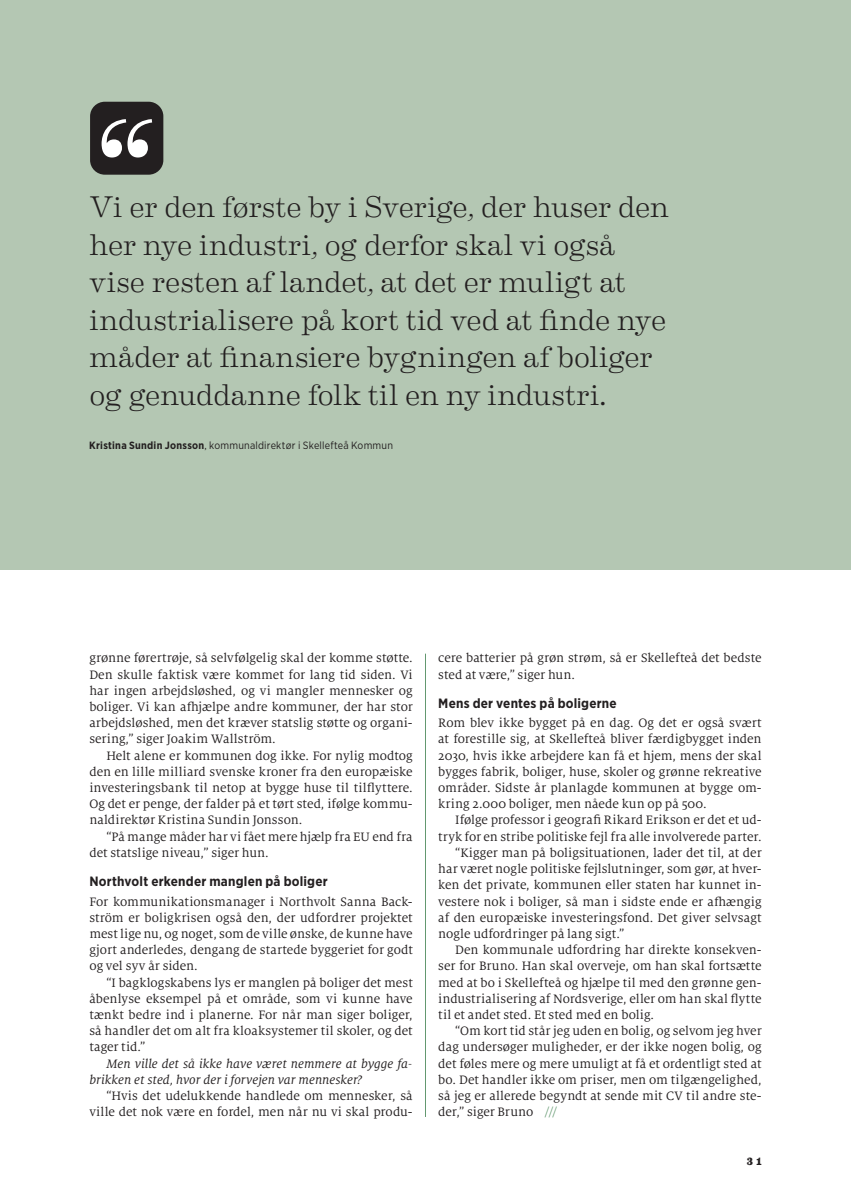
<style>
.page{position:relative;width:851px;height:1191px;background:#fff}
.page>*{position:absolute;margin:0;border:0;box-sizing:border-box;transform-origin:0 0}
.Rubrik{font:300 30px/37.5px "Eames Century Modern";letter-spacing:-.01em;color:#231f20}
.Brødtekst{font:13.5px/16.2px "Milo Serif OT";color:#231f20;text-align:justify}
.Brødtekst_1_linie{font:13.5px/16.2px "Milo Serif OT";color:#231f20;text-align:justify}
.Brødtekst-2{font:italic 13.5px/16.2px "Milo Serif OT";letter-spacing:.005em;color:#231f20}
.Mellemrubrik{font:700 13.5px "Gotham Narrow";letter-spacing:.015em;color:#231f20}
.Fotobyline{font:10.5px "Gotham Narrow";letter-spacing:.02em;color:#231f20}
.t1{font:800 10.5px "Eames Century Modern";color:#231f20}
.s1{font-weight:700}
.s2{color:#639870}
</style>
<div class="page">
<hr style="left:425px;top:654px;width:1px;height:462px;background:#639870">
<div style="left:0;top:0;width:850px;height:570px;background:#b4c7b3"></div>
<div style="left:90px;top:102px;width:73px;height:73px;background:#231f20;border-radius:15px"></div>
<svg style="left:102px;top:119px;width:50px;height:38px"></svg>
<p class="Rubrik" style="left:89px;top:186px;width:581px">Vi er den første by i Sverige, der huser den her nye industri, og derfor skal vi også vise resten af landet, at det er muligt at industrialisere på kort tid ved at finde nye måder at finansiere bygningen af boliger og genuddanne folk til en ny industri.</p>
<p class="Fotobyline" style="left:89px;top:439px;width:305px"><span class="s1">Kristina Sundin Jonsson</span>, kommunaldirektør i Skellefteå Kommun</p>
<p class="Brødtekst" style="left:89px;top:650px;width:325px">grønne førertrøje, så selvfølgelig skal der komme støtte.<br>Den skulle faktisk være kommet for lang tid siden. Vi har ingen arbejdsløshed, og vi mangler mennesker og boliger. Vi kan afhjælpe andre kommuner, der har stor arbejdsløshed, men det kræver statslig støtte og organi&shy;sering,” siger Joakim Wallström.</p>
<p class="Brødtekst" style="left:89px;top:747px;width:325px;text-indent:17px">Helt alene er kommunen dog ikke. For nylig modtog den en lille milliard svenske kroner fra den europæiske investeringsbank til netop at bygge huse til tilflyttere.<br>Og det er penge, der falder på et tørt sted, ifølge kommu&shy;naldirektør Kristina Sundin Jonsson.</p>
<p class="Brødtekst" style="left:89px;top:828px;width:325px;text-indent:17px">“På mange måder har vi fået mere hjælp fra EU end fra det statslige niveau,” siger hun.</p>
<p class="Mellemrubrik" style="left:89px;top:872px;width:240px">Northvolt erkender manglen på boliger</p>
<p class="Brødtekst_1_linie" style="left:89px;top:893px;width:325px">For kommunikationsmanager i Northvolt Sanna Back&shy;ström er boligkrisen også den, der udfordrer projektet mest lige nu, og noget, som de ville ønske, de kunne have gjort anderledes, dengang de startede byggeriet for godt og vel syv år siden.</p>
<p class="Brødtekst" style="left:89px;top:974px;width:325px;text-indent:17px">“I bagklogskabens lys er manglen på boliger det mest åbenlyse eksempel på et område, som vi kunne have tænkt bedre ind i planerne. For når man siger boliger, så handler det om alt fra kloaksystemer til skoler, og det tager tid.”</p>
<p class="Brødtekst-2" style="left:89px;top:1055px;width:325px;text-indent:17px">Men ville det så ikke have været nemmere at bygge fa&shy;brikken et sted, hvor der i forvejen var mennesker?</p>
<p class="Brødtekst" style="left:89px;top:1088px;width:325px;text-align:right">“Hvis det udelukkende handlede om mennesker, så ville det nok være en fordel, men når nu vi skal produ-</p>
<p class="Brødtekst" style="left:438px;top:650px;width:325px">cere batterier på grøn strøm, så er Skellefteå det bedste sted at være,” siger hun.</p>
<p class="Mellemrubrik" style="left:438px;top:694px;width:180px">Mens der ventes på boligerne</p>
<p class="Brødtekst_1_linie" style="left:438px;top:715px;width:325px">Rom blev ikke bygget på en dag. Og det er også svært at forestille sig, at Skellefteå bliver færdigbygget inden 2030, hvis ikke arbejdere kan få et hjem, mens der skal bygges fabrik, boliger, huse, skoler og grønne rekreative områder. Sidste år planlagde kommunen at bygge om&shy;kring 2.000 boliger, men nåede kun op på 500.</p>
<p class="Brødtekst" style="left:438px;top:812px;width:325px;text-align:right">Ifølge professor i geografi Rikard Erikson er det et ud&shy;tryk for en stribe politiske fejl fra alle involverede parter.</p>
<p class="Brødtekst" style="left:438px;top:845px;width:325px;text-indent:17px">“Kigger man på boligsituationen, lader det til, at der har været nogle politiske fejlslutninger, som gør, at hver&shy;ken det private, kommunen eller staten har kunnet in&shy;vestere nok i boliger, så man i sidste ende er afhængig af den europæiske investeringsfond. Det giver selvsagt nogle udfordringer på lang sigt.”</p>
<p class="Brødtekst" style="left:438px;top:942px;width:325px;text-indent:17px">Den kommunale udfordring har direkte konsekven&shy;ser for Bruno. Han skal overveje, om han skal fortsætte med at bo i Skellefteå og hjælpe til med den grønne gen&shy;industrialisering af Nordsverige, eller om han skal flytte til et andet sted. Et sted med en bolig.</p>
<p class="Brødtekst" style="left:438px;top:1023px;width:325px;text-indent:17px">“Om kort tid står jeg uden en bolig, og selvom jeg hver dag undersøger muligheder, er der ikke nogen bolig, og det føles mere og mere umuligt at få et ordentligt sted at bo. Det handler ikke om priser, men om tilgængelighed, så jeg er allerede begyndt at sende mit CV til andre ste&shy;der,” siger Bruno <span class="s2">///</span></p>
<p class="t1" style="left:746px;top:1152px;width:16px">3 1</p>
</div>
